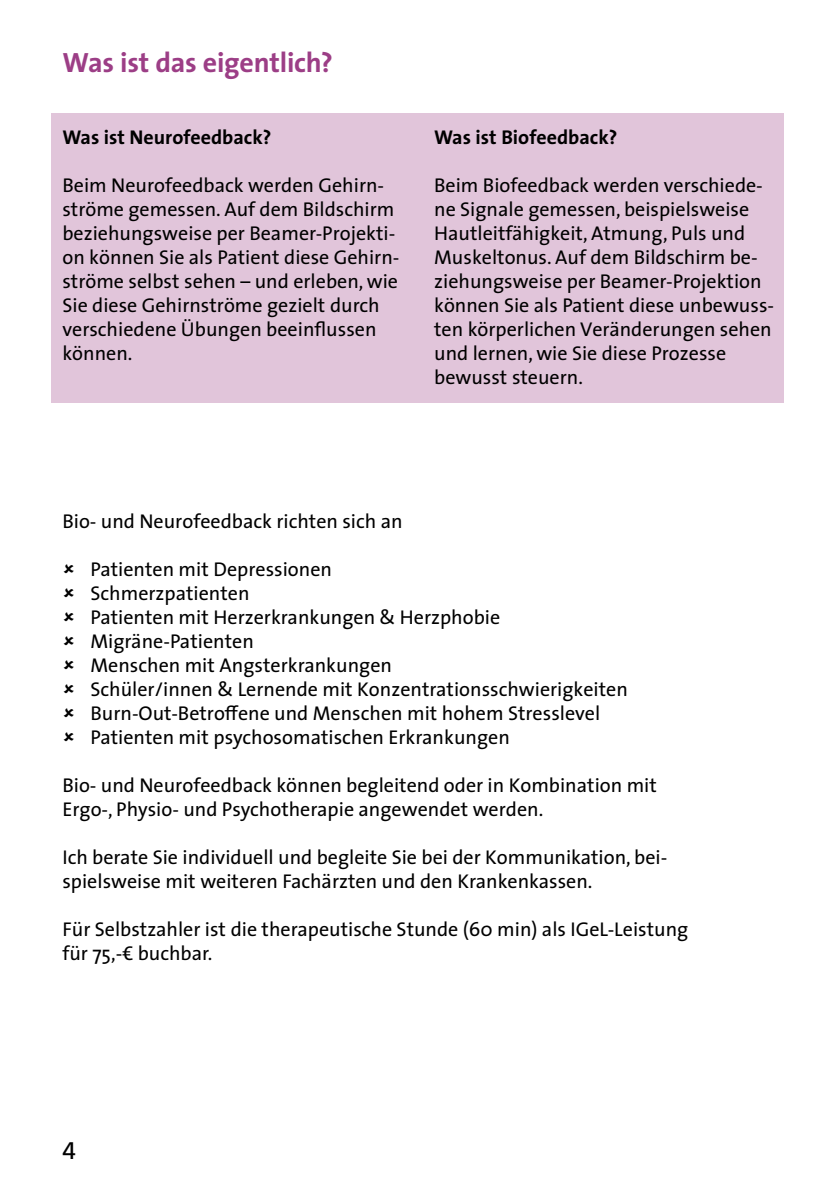
<style>
.page{position:relative;width:840px;height:1191px;background:#fff}
.page>*{position:absolute;margin:0;border:0;box-sizing:border-box;transform-origin:0 0}
.t1{font:700 28px "The Sans";letter-spacing:-.01em;color:#9c3e86}
.t2{font:24px "Frutiger LT Std";color:#000}
.t3{font:20px/24px "The Sans";color:#000}
.t4{font:700 20px "The Sans";color:#000}
</style>
<div class="page">
<div style="left:51px;top:113px;width:731px;height:290px;background:#e1c5da"></div>
<h1 class="t1" style="left:62px;top:39px;width:272px">Was ist das eigentlich?</h1>
<p class="t4" style="left:62px;top:120px;width:210px">Was ist Neurofeedback?</p>
<p class="t3" style="left:62px;top:173px;width:338px">Beim Neurofeedback werden Gehirn&shy;ströme gemessen. Auf dem Bildschirm beziehungsweise per Beamer-Projekti&shy;on können Sie als Patient diese Gehirn&shy;ströme selbst sehen – und erleben, wie Sie diese Gehirnströme gezielt durch verschiedene Übungen beeinflussen können.</p>
<p class="t4" style="left:434px;top:120px;width:185px">Was ist Biofeedback?</p>
<p class="t3" style="left:434px;top:173px;width:341px">Beim Biofeedback werden verschiede&shy;ne Signale gemessen, beispielsweise Hautleitfähigkeit, Atmung, Puls und Muskeltonus. Auf dem Bildschirm be&shy;ziehungsweise per Beamer-Projektion können Sie als Patient diese unbewuss&shy;ten körperlichen Veränderungen sehen und lernen, wie Sie diese Prozesse bewusst steuern.</p>
<p class="t3" style="left:62px;top:509px;width:341px">Bio- und Neurofeedback richten sich an</p>
<p class="t3" style="left:90px;top:557px;width:538px">Patienten mit Depressionen<br>Schmerzpatienten<br>Patienten mit Herzerkrankungen &amp; Herzphobie Migräne-Patienten<br>Menschen mit Angsterkrankungen<br>Schüler/innen &amp; Lernende mit Konzentrationsschwierigkeiten Burn-Out-Betroffene und Menschen mit hohem Stresslevel Patienten mit psychosomatischen Erkrankungen</p>
<p class="t3" style="left:62px;top:773px;width:595px">Bio- und Neurofeedback können begleitend oder in Kombination mit<br>Ergo-, Physio- und Psychotherapie angewendet werden.</p>
<p class="t3" style="left:62px;top:845px;width:606px">Ich berate Sie individuell und begleite Sie bei der Kommunikation, bei&shy;spielsweise mit weiteren Fachärzten und den Krankenkassen.</p>
<p class="t3" style="left:62px;top:917px;width:627px">Für Selbstzahler ist die therapeutische Stunde (60 min) als IGeL-Leistung für 75,-€ buchbar.</p>
<p class="t2" style="left:62px;top:1136px;width:15px">4</p>
</div>
